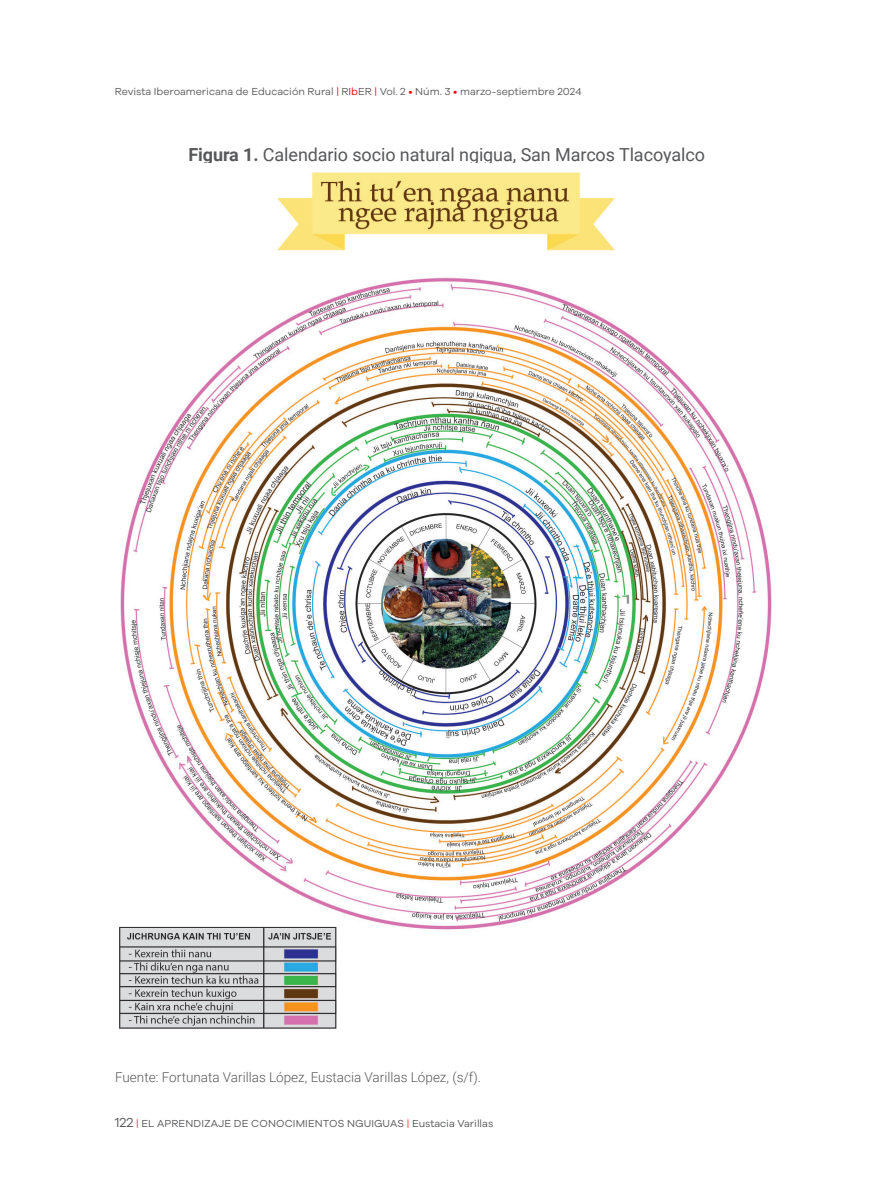
<style>
.page{position:relative;width:893px;height:1188px;background:#fff}
.page>*{position:absolute;margin:0;border:0;box-sizing:border-box;transform-origin:0 0}
.tit_tabla{font:18px "Roboto";letter-spacing:-.005em;color:#57585a}
.text_tabla{font:300 13.5px "Roboto";color:#57585a}
.t1{font:10.5px "Galyon";color:#5c5c5c}
.t2{font:10.5px "Galyon";letter-spacing:.01em;color:#57585a}
.s1{color:#f00}
.s2{font-weight:700}
.s3{font-size:13.5px}
.s4{color:#f33}
</style>
<div class="page">
<img style="left:119px;top:172px;width:653px;height:857px">
<p class="t1" style="left:115px;top:84px;width:468px">Revista Iberoamericana de Educación Rural <span class="s1">|</span> R<span class="s1">Ib</span>ER <span class="s1">|</span> Vol. 2 <span class="s1">•</span> Núm. 3 <span class="s1">•</span> marzo-septiembre 2024</p>
<p class="tit_tabla" style="left:188px;top:142px;width:518px"><span class="s2">Figura 1.</span> Calendario socio natural ngigua, San Marcos Tlacoyalco</p>
<p class="text_tabla" style="left:115px;top:1067px;width:367px">Fuente: Fortunata Varillas López, Eustacia Varillas López, (s/f).</p>
<p class="t2" style="left:115px;top:1116px;width:380px"><span class="s3">122</span> <span class="s4">|</span> EL APRENDIZAJE DE CONOCIMIENTOS NGUIGUAS <span class="s4">|</span> Eustacia Varillas</p>
</div>
